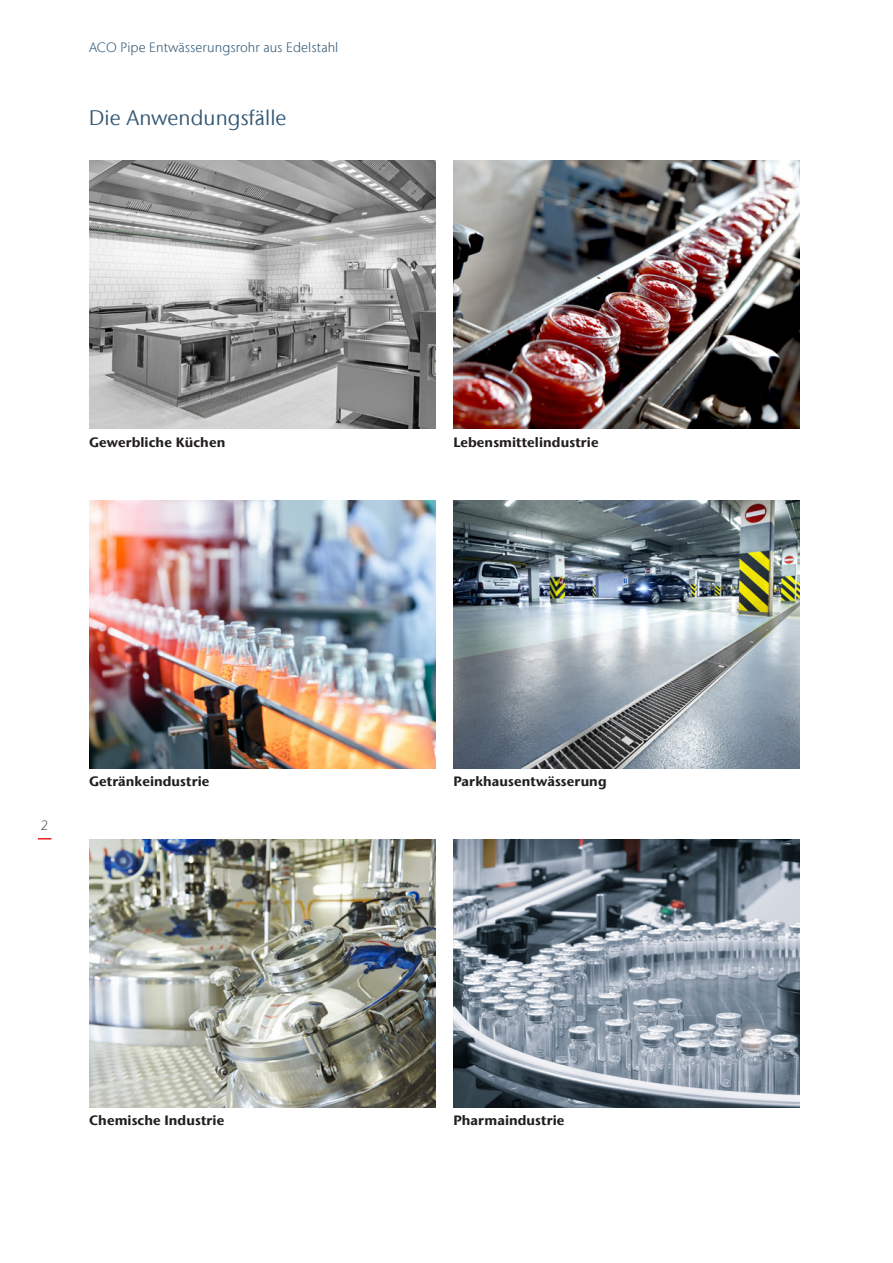
<style>
.page{position:relative;width:893px;height:1263px;background:#fff}
.page>*{position:absolute;margin:0;border:0;box-sizing:border-box;transform-origin:0 0}
.Intermediate_heading{font:21px "Stone Sans IIITC Com";letter-spacing:.005em;color:#335875}
.Subheadline{font:700 13.5px "Stone Sans IIITC Com";letter-spacing:.005em;color:#231f20}
.t1{font:300 13.5px "Stone Sans IIITC Com";letter-spacing:.005em;color:#335875}
.t2{font:300 13.5px "Stone Sans IIITC Com";color:#57585a}
</style>
<div class="page">
<svg style="left:38px;top:838px;width:13px;height:1px"></svg>
<img style="left:89px;top:161px;width:346px;height:268px">
<img style="left:89px;top:839px;width:346px;height:268px">
<img style="left:453px;top:161px;width:346px;height:268px">
<img style="left:453px;top:839px;width:346px;height:268px">
<img style="left:453px;top:500px;width:346px;height:268px">
<img style="left:89px;top:500px;width:346px;height:268px">
<p class="t1" style="left:89px;top:38px;width:251px">ACO Pipe Entwässerungsrohr aus Edelstahl</p>
<p class="Intermediate_heading" style="left:89px;top:105px;width:199px">Die Anwendungsfälle</p>
<p class="Subheadline" style="left:89px;top:433px;width:138px">Gewerbliche Küchen</p>
<p class="Subheadline" style="left:453px;top:433px;width:147px">Lebensmittelindustrie</p>
<p class="t2" style="left:41px;top:816px;width:9px">2</p>
<p class="Subheadline" style="left:89px;top:772px;width:122px">Getränkeindustrie</p>
<p class="Subheadline" style="left:453px;top:772px;width:155px">Parkhausentwässerung</p>
<p class="Subheadline" style="left:89px;top:1112px;width:137px">Chemische Industrie</p>
<p class="Subheadline" style="left:453px;top:1112px;width:113px">Pharmaindustrie</p>
</div>
